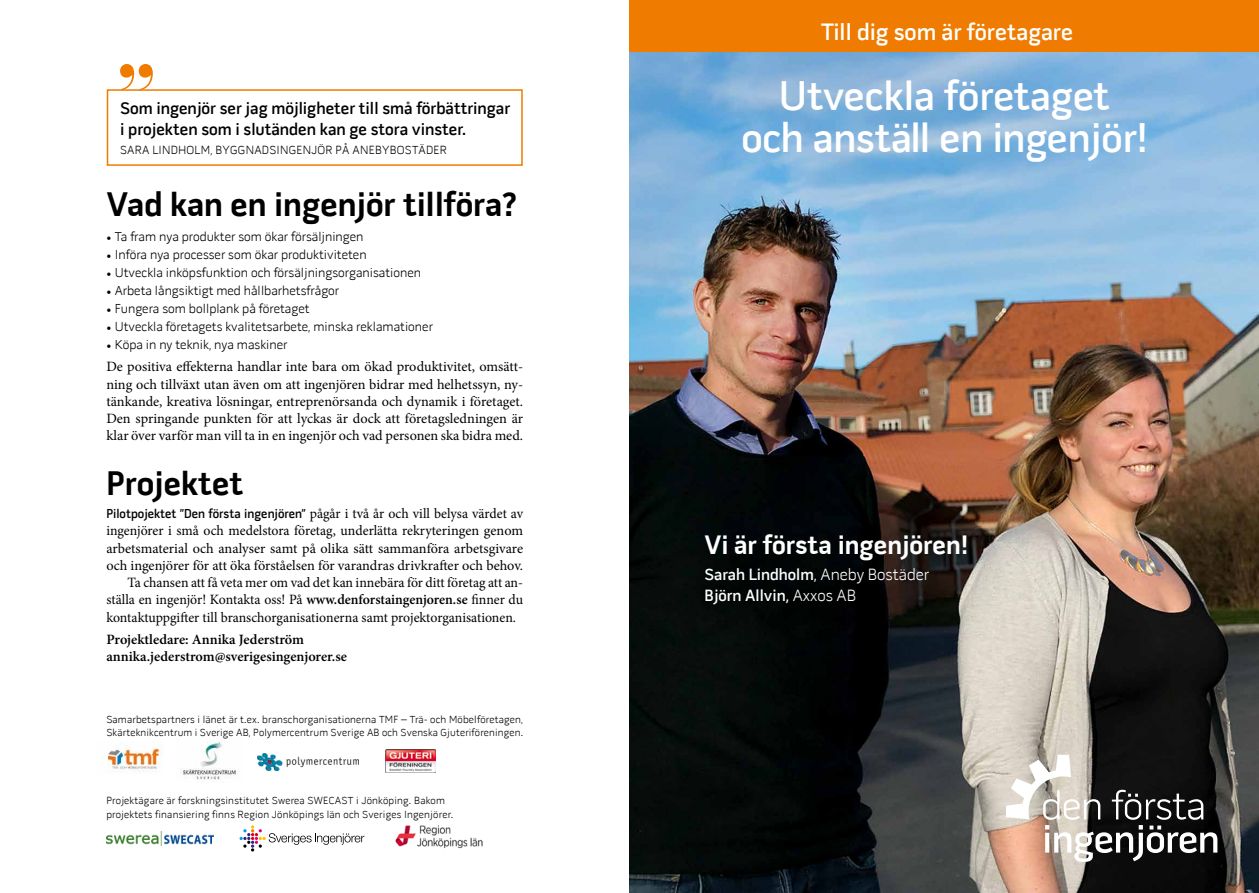
<style>
.page{position:relative;width:1259px;height:893px;background:#fff}
.page>*{position:absolute;margin:0;border:0;box-sizing:border-box;transform-origin:0 0}
.t1{font:600 42px/42px "Pill Gothic 600 mg";color:#fff;text-align:center}
.t2{font:700 34.5px "Pill Gothic 600 mg";color:#000}
.t3{font:700 27px "Pill Gothic 600 mg";color:#fff}
.t4{font:600 24px "Pill Gothic 600 mg";color:#fff}
.t5{font:600 17.25px/21px "Pill Gothic 600 mg";color:#000}
.t6{font:600 16.5px/21px "Pill Gothic 600 mg";color:#fff}
.t7{font:14.25px/17.2px "Minion Pro";color:#000;text-align:justify}
.t8{font:600 14.25px/17.2px "Minion Pro";color:#000}
.t9{font:300 13.2px "Pill Gothic 600 mg";letter-spacing:.005em;color:#000}
.t10{font:600 13.2px "Pill Gothic 600 mg";color:#000}
.t11{font:300 12px "Pill Gothic 600 mg";letter-spacing:.02em;color:#000}
.t12{font:300 10.5px/13.5px "Pill Gothic 600 mg";letter-spacing:.02em;color:#000}
.s1{font-family:"Minion Pro";font-weight:400;font-size:12.75px}
.s2{font-family:"Minion Pro";font-weight:400;font-size:14.25px}
.s3{font-weight:600}
.s4{font-weight:400}
.s5{font-weight:300}
</style>
<div class="page">
<div style="left:107px;top:89px;width:416px;height:77px;border:2px solid #ef7c00"></div>
<svg style="left:120px;top:64px;width:33px;height:26px"></svg>
<img style="left:629px;top:51px;width:630px;height:842px">
<svg style="left:239px;top:825px;width:125px;height:26px"></svg>
<img style="left:395px;top:825px;width:88px;height:24px">
<img style="left:106px;top:832px;width:108px;height:13px">
<div style="left:629px;top:0;width:630px;height:51px;background:#ef7c00"></div>
<svg style="left:1006px;top:755px;width:211px;height:107px"></svg>
<img style="left:385px;top:750px;width:50px;height:23px">
<img style="left:258px;top:753px;width:101px;height:17px">
<img style="left:180px;top:741px;width:58px;height:39px">
<img style="left:107px;top:742px;width:56px;height:30px">
<p class="t5" style="left:120px;top:98px;width:391px">Som ingenjör ser jag möjligheter till små förbättringar i projekten som i slutänden kan ge stora vinster.</p>
<p class="t11" style="left:120px;top:143px;width:328px">SARA LINDHOLM, BYGGNADSINGENJÖR PÅ ANEBYBOSTÄDER</p>
<h2 class="t2" style="left:106px;top:183px;width:412px">Vad kan en ingenjör tillföra?</h2>
<p class="t9" style="left:106px;top:229px;width:259px"><span class="s1">•</span> Ta fram nya produkter som ökar försäljningen</p>
<p class="t9" style="left:106px;top:247px;width:262px"><span class="s1">•</span> Införa nya processer som ökar produktiviteten</p>
<p class="t9" style="left:106px;top:265px;width:316px"><span class="s1">•</span> Utveckla inköpsfunktion och försäljningsorganisationen</p>
<p class="t9" style="left:106px;top:283px;width:234px"><span class="s1">•</span> Arbeta långsiktigt med hållbarhetsfrågor</p>
<p class="t9" style="left:106px;top:301px;width:205px"><span class="s1">•</span> Fungera som bollplank på företaget</p>
<p class="t9" style="left:106px;top:319px;width:328px"><span class="s1">•</span> Utveckla företagets kvalitetsarbete, minska reklamationer</p>
<p class="t9" style="left:106px;top:337px;width:183px"><span class="s1">•</span> Köpa in ny teknik, nya maskiner</p>
<p class="t7" style="left:106px;top:358px;width:418px">De positiva effekterna handlar inte bara om ökad produktivitet, omsätt&shy;ning och tillväxt utan även om att ingenjören bidrar med helhetssyn, ny&shy;tänkande, kreativa lösningar, entreprenörsanda och dynamik i företaget.<br>Den springande punkten för att lyckas är dock att företagsledningen är klar över varför man vill ta in en ingenjör och vad personen ska bidra med.</p>
<h2 class="t2" style="left:106px;top:462px;width:138px">Projektet</h2>
<p class="t10" style="left:106px;top:506px;width:418px">Pilotpojektet ”Den första ingenjören” <span class="s2">pågår i två år och vill belysa värdet av</span></p>
<p class="t7" style="left:106px;top:522px;width:418px">ingenjörer i små och medelstora företag, underlätta rekryteringen genom</p>
<p class="t7" style="left:106px;top:539px;width:418px">arbetsmaterial och analyser samt på olika sätt sammanföra arbetsgivare</p>
<p class="t7" style="left:106px;top:557px;width:418px">och ingenjörer för att öka förståelsen för varandras drivkrafter och behov.</p>
<p class="t7" style="left:128px;top:574px;width:397px">Ta chansen att få veta mer om vad det kan innebära för ditt företag att an-</p>
<p class="t7" style="left:106px;top:591px;width:418px">ställa en ingenjör! Kontakta oss! På <span class="s3">www.denforstaingenjoren.se</span> finner du</p>
<p class="t7" style="left:106px;top:608px;width:411px">kontaktuppgifter till branschorganisationerna samt projektorganisationen.</p>
<p class="t8" style="left:106px;top:631px;width:242px">Projektledare: Annika Jederström annika.jederstrom@sverigesingenjorer.se</p>
<p class="t12" style="left:106px;top:712px;width:418px">Samarbetspartners i länet är t.ex. branschorganisationerna TMF – Trä- och Möbelföretagen,<br>Skärteknikcentrum i Sverige AB, Polymercentrum Sverige AB och Svenska Gjuteriföreningen.</p>
<p class="t12" style="left:106px;top:794px;width:348px">Projektägare är forskningsinstitutet Swerea SWECAST i Jönköping. Bakom projektets finansiering finns Region Jönköpings län och Sveriges Ingenjörer.</p>
<h3 class="t4" style="left:821px;top:17px;width:253px">Till dig som är företagare</h3>
<h1 class="t1" style="left:741px;top:75px;width:407px">Utveckla företaget<br>och anställ en ingenjör!</h1>
<h3 class="t3" style="left:704px;top:529px;width:264px">Vi är första ingenjören!</h3>
<p class="t6" style="left:704px;top:563px;width:226px">Sarah Lindholm<span class="s4">,</span> <span class="s5">Aneby Bostäder<br></span>Björn Allvin, <span class="s5">Axxos AB</span></p>
</div>
